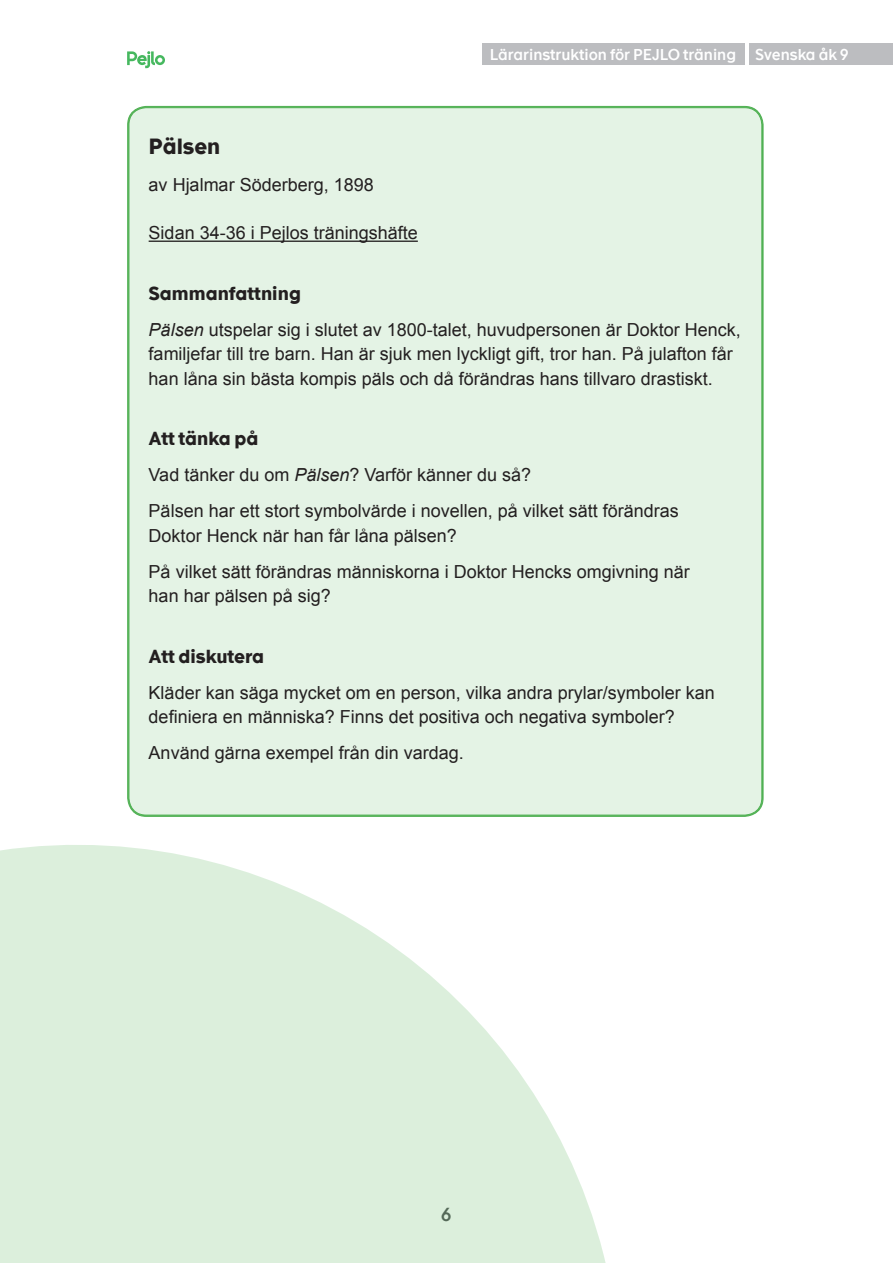
<style>
.page{position:relative;width:893px;height:1263px;background:#fff}
.page>*{position:absolute;margin:0;border:0;box-sizing:border-box;transform-origin:0 0}
.Kategorier-Petra{font:700 21px "The Message";letter-spacing:-.005em;color:#231f20}
.t1{font:18px/24.3px "Arial";color:#231f20}
.Kategorier-Petra-2{font:700 18px "The Message";color:#231f20}
.t2{font:600 18px "The Message";color:#57585a}
.t3{font:600 15px "The Message";color:#fff}
.s1{font-style:italic}
</style>
<div class="page">
<svg style="left:127px;top:51px;width:38px;height:17px"></svg>
<div style="left:483px;top:44px;width:262px;height:21px;background:#bcbdc0"></div>
<div style="left:749px;top:44px;width:144px;height:21px;background:#bcbdc0"></div>
<div style="left:128px;top:107px;width:634px;height:709px;background:#e4f3e5;border-radius:18px"></div>
<hr style="left:149px;top:241px;width:269px;height:1px;background:#231f20">
<svg style="left:0;top:845px;width:606px;height:418px;fill:#dcefdc"></svg>
<p class="Kategorier-Petra" style="left:149px;top:133px;width:73px">Pälsen</p>
<p class="t1" style="left:149px;top:172px;width:227px">av Hjalmar Söderberg, 1898</p>
<p class="t1" style="left:149px;top:221px;width:271px">Sidan 34-36 i Pejlos träningshäfte</p>
<p class="t3" style="left:490px;top:45px;width:248px">Lärarinstruktion för PEJLO träning</p>
<p class="t3" style="left:755px;top:45px;width:95px">Svenska åk 9</p>
<p class="Kategorier-Petra-2" style="left:149px;top:281px;width:154px">Sammanfattning</p>
<p class="t1" style="left:149px;top:318px;width:594px"><span class="s1">Pälsen</span> utspelar sig i slutet av 1800-talet, huvudpersonen är Doktor Henck, familjefar till tre barn. Han är sjuk men lyckligt gift, tror han. På julafton får han låna sin bästa kompis päls och då förändras hans tillvaro drastiskt.</p>
<p class="Kategorier-Petra-2" style="left:149px;top:427px;width:111px">Att tänka på</p>
<p class="t1" style="left:149px;top:463px;width:384px">Vad tänker du om <span class="s1">Pälsen</span>? Varför känner du så?</p>
<p class="t1" style="left:149px;top:499px;width:532px">Pälsen har ett stort symbolvärde i novellen, på vilket sätt förändras<br>Doktor Henck när han får låna pälsen?</p>
<p class="t1" style="left:149px;top:560px;width:543px">På vilket sätt förändras människorna i Doktor Hencks omgivning när han har pälsen på sig?</p>
<p class="Kategorier-Petra-2" style="left:149px;top:644px;width:117px">Att diskutera</p>
<p class="t1" style="left:149px;top:681px;width:568px">Kläder kan säga mycket om en person, vilka andra prylar/symboler kan definiera en människa? Finns det positiva och negativa symboler?</p>
<p class="t1" style="left:149px;top:741px;width:317px">Använd gärna exempel från din vardag.</p>
<p class="t2" style="left:441px;top:1202px;width:12px">6</p>
</div>
